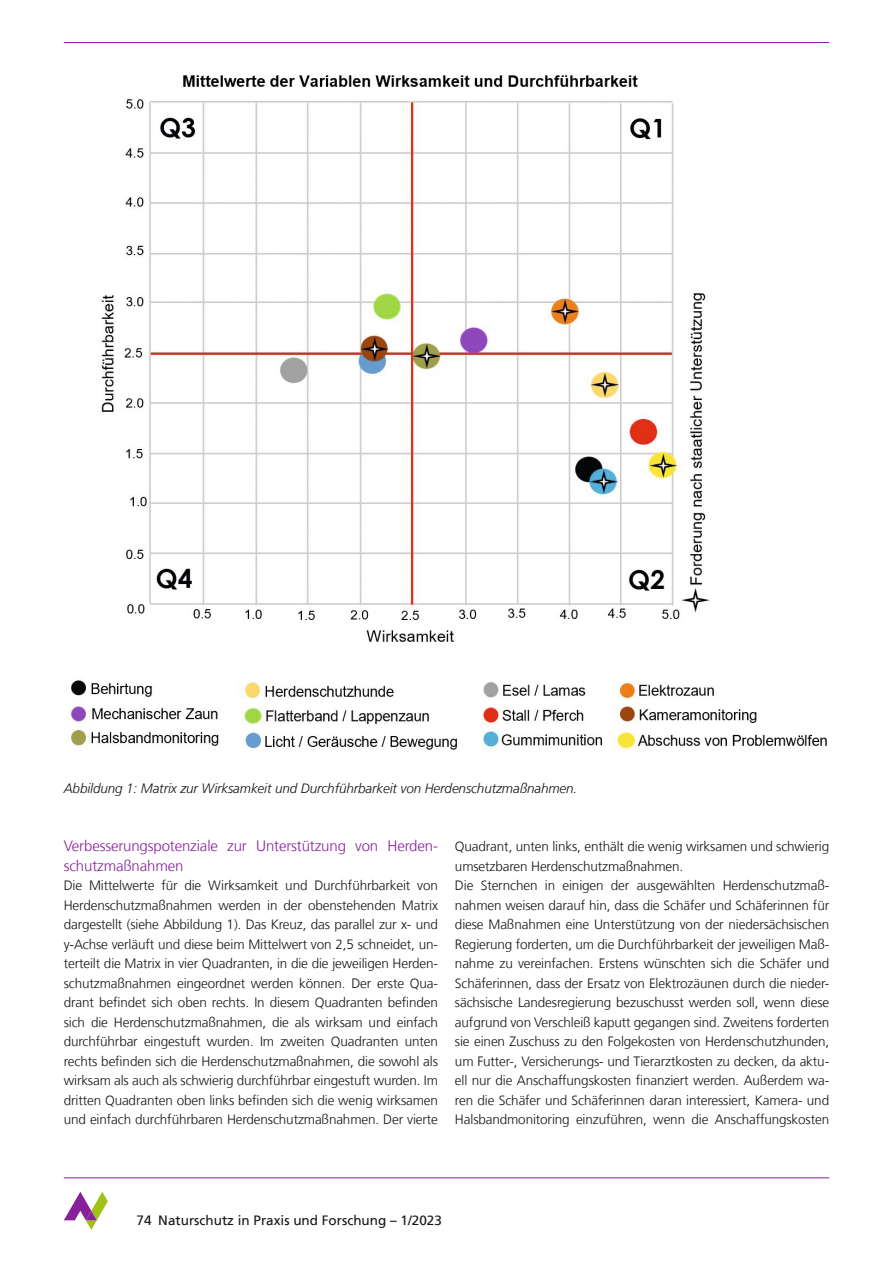
<style>
.page{position:relative;width:893px;height:1263px;background:#fff}
.page>*{position:absolute;margin:0;border:0;box-sizing:border-box;transform-origin:0 0}
.t1{font:300 15px/19.5px "NDS Frutiger";letter-spacing:-.01em;color:#89209b}
.t2{font:300 13.5px/19.5px "NDS Frutiger";letter-spacing:-.01em;color:#151616;text-align:justify}
.t3{font:italic 300 13.5px "NDS Frutiger";letter-spacing:-.01em;color:#151616}
.t4{font:13.5px "NDS Frutiger";color:#151616}
</style>
<div class="page">
<img style="left:69px;top:75px;width:758px;height:676px">
<hr style="left:64px;top:1177px;width:765px;height:1px;background:#89209b">
<svg style="left:64px;top:1192px;width:44px;height:38px"></svg>
<hr style="left:64px;top:42px;width:765px;height:1px;background:#89209b">
<p class="t3" style="left:64px;top:780px;width:515px">Abbildung 1: Matrix zur Wirksamkeit und Durchführbarkeit von Herdenschutzmaßnahmen.</p>
<p class="t1" style="left:64px;top:837px;width:376px">Verbesserungspotenziale zur Unterstützung von Herden&shy;schutzmaßnahmen</p>
<p class="t2" style="left:64px;top:876px;width:376px">Die Mittelwerte für die Wirksamkeit und Durchführbarkeit von Herdenschutzmaßnahmen werden in der obenstehenden Matrix dargestellt (siehe Abbildung 1). Das Kreuz, das parallel zur x- und y-Achse verläuft und diese beim Mittelwert von 2,5 schneidet, un&shy;terteilt die Matrix in vier Quadranten, in die die jeweiligen Herden&shy;schutzmaßnahmen eingeordnet werden können. Der erste Qua&shy;drant befindet sich oben rechts. In diesem Quadranten befinden sich die Herdenschutzmaßnahmen, die als wirksam und einfach durchführbar eingestuft wurden. Im zweiten Quadranten unten rechts befinden sich die Herdenschutzmaßnahmen, die sowohl als wirksam als auch als schwierig durchführbar eingestuft wurden. Im dritten Quadranten oben links befinden sich die wenig wirksamen und einfach durchführbaren Herdenschutzmaßnahmen. Der vierte</p>
<p class="t2" style="left:455px;top:837px;width:376px;text-align:left">Quadrant, unten links, enthält die wenig wirksamen und schwierig umsetzbaren Herdenschutzmaßnahmen.<br>Die Sternchen in einigen der ausgewählten Herdenschutzmaß&shy;nahmen weisen darauf hin, dass die Schäfer und Schäferinnen für diese Maßnahmen eine Unterstützung von der niedersächsischen Regierung forderten, um die Durchführbarkeit der jeweiligen Maß&shy;nahme zu vereinfachen. Erstens wünschten sich die Schäfer und Schäferinnen, dass der Ersatz von Elektrozäunen durch die nieder&shy;sächsische Landesregierung bezuschusst werden soll, wenn diese aufgrund von Verschleiß kaputt gegangen sind. Zweitens forderten sie einen Zuschuss zu den Folgekosten von Herdenschutzhunden, um Futter-, Versicherungs- und Tierarztkosten zu decken, da aktu&shy;ell nur die Anschaffungskosten finanziert werden. Außerdem wa&shy;ren die Schäfer und Schäferinnen daran interessiert, Kamera- und Halsbandmonitoring einzuführen, wenn die Anschaffungskosten</p>
<p class="t4" style="left:136px;top:1212px;width:307px">74 Naturschutz in Praxis und Forschung – 1/2023</p>
</div>
